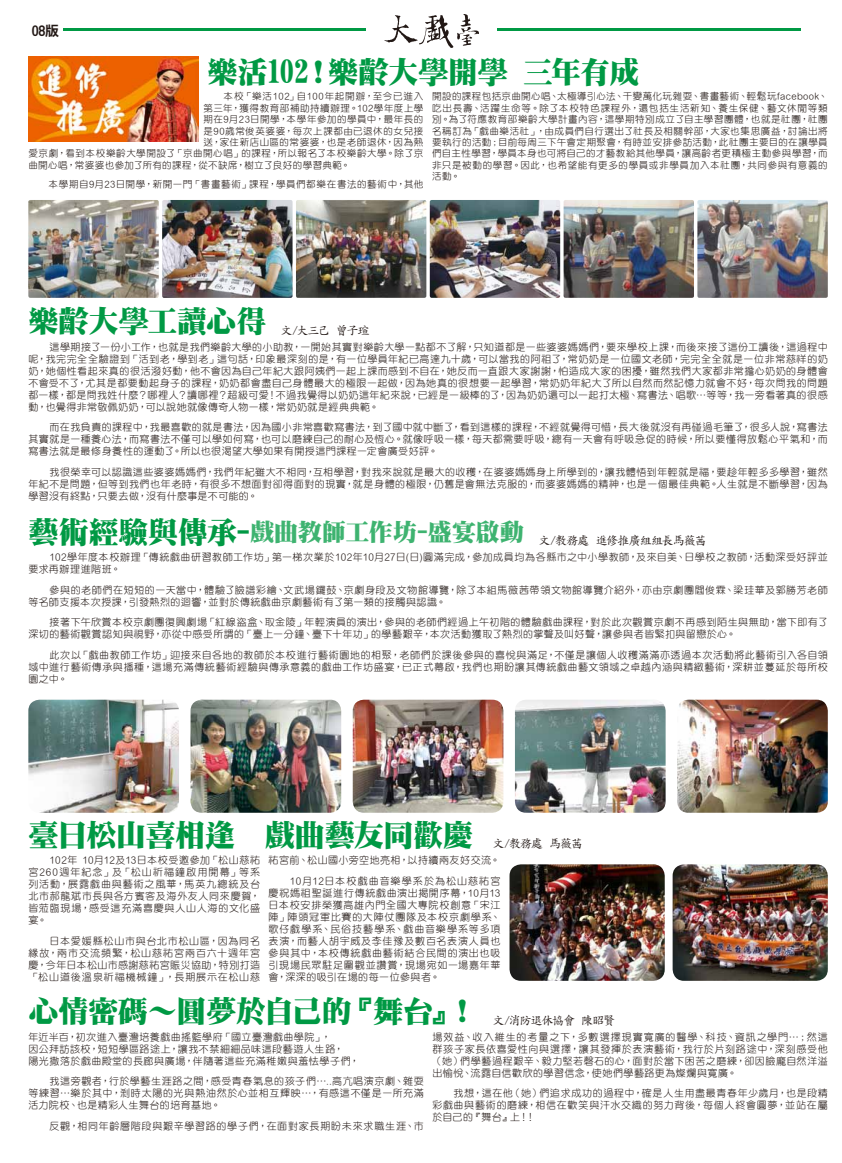
<style>
.page{position:relative;width:842px;height:1163px;background:#fff}
.page>*{position:absolute;margin:0;border:0;box-sizing:border-box;transform-origin:0 0}
.t1{font:30px "DF Ming UB HK BF";letter-spacing:-.01em;color:#094}
.t2{font:14px "DFN Hei XB HK BF";color:#221815}
.t3{font:12px "DF Kai Shu Md HK BF";letter-spacing:-.085em;color:#221815}
.t4{font:10px/12px "DF Yuan Lt HKP BF";letter-spacing:.055em;color:#221815;text-align:justify}
.t5{font:10px "DF Yuan Lt HKP BF";letter-spacing:.075em;color:#221815}
.t6{font:9.5px/11.4px "DF Yuan Lt HKP BF";letter-spacing:.06em;color:#221815;text-align:justify}
.t7{font:9.5px "DF Yuan Lt HKP BF";letter-spacing:.04em;color:#221815}
.t8{font:9.5px "DF Yuan Lt HKP BF";letter-spacing:.085em;color:#221815}
</style>
<div class="page">
<hr style="left:63px;top:28px;width:737px;height:3px;background:#094">
<div style="left:366px;top:9px;width:131px;height:44px;background:#fff"></div>
<svg style="left:384px;top:14px;width:95px;height:34px"></svg>
<img style="left:353px;top:699px;width:150px;height:113px">
<img style="left:515px;top:700px;width:151px;height:112px">
<img style="left:191px;top:699px;width:150px;height:113px">
<img style="left:673px;top:864px;width:155px;height:116px">
<img style="left:509px;top:864px;width:156px;height:116px">
<img style="left:28px;top:57px;width:171px;height:85px">
<img style="left:677px;top:699px;width:151px;height:113px">
<img style="left:28px;top:699px;width:151px;height:113px">
<img style="left:28px;top:200px;width:131px;height:98px">
<img style="left:697px;top:200px;width:131px;height:98px">
<img style="left:430px;top:200px;width:130px;height:98px">
<img style="left:564px;top:200px;width:130px;height:98px">
<img style="left:296px;top:200px;width:130px;height:98px">
<img style="left:162px;top:200px;width:131px;height:98px">
<p class="t2" style="left:32px;top:24px;width:29px">08版</p>
<p class="t1" style="left:207px;top:57px;width:433px">樂活102！樂齡大學開學 三年有成</p>
<p class="t8" style="left:224px;top:92px;width:201px">本校「樂活102」自100年起開辦，至今已進入</p>
<p class="t6" style="left:203px;top:102px;width:221px">第三年，獲得教育部補助持續辦理。102學年度上學</p>
<p class="t6" style="left:203px;top:114px;width:221px">期在9月23日開學，本學年參加的學員中，最年長的</p>
<p class="t6" style="left:203px;top:125px;width:221px">是90歲常俊英婆婆，每次上課都由已退休的女兒接</p>
<p class="t6" style="left:203px;top:137px;width:221px">送，家住新店山區的常婆婆，也是老師退休，因為熱</p>
<p class="t6" style="left:28px;top:148px;width:396px">愛京劇，看到本校樂齡大學開設了「京曲開心唱」的課程，所以報名了本校樂齡大學。除了京</p>
<p class="t7" style="left:28px;top:160px;width:324px">曲開心唱，常婆婆也參加了所有的課程，從不缺席，樹立了良好的學習典範。</p>
<p class="t6" style="left:49px;top:179px;width:376px">本學期自9月23日開學，新開一門「書畫藝術」課程，學員們都樂在書法的藝術中，其他</p>
<p class="t6" style="left:432px;top:91px;width:397px">開設的課程包括京曲開心唱、太極導引心法、千變萬化玩雜耍、書畫藝術、輕鬆玩facebook、吃出長壽、活躍生命等。除了本校特色課程外，還包括生活新知、養生保健、藝文休閒等類別。為了符應教育部樂齡大學計畫內容，這學期特別成立了自主學習團體，也就是社團，社團名稱訂為「戲曲樂活社」，由成員們自行選出了社長及相關幹部，大家也集思廣益，討論出將要執行的活動；目前每周三下午會定期聚會，有時並安排參訪活動，此社團主要目的在讓學員們自主性學習，學員本身也可將自己的才藝教給其他學員，讓高齡者更積極主動參與學習，而非只是被動的學習。因此，也希望能有更多的學員或非學員加入本社團，共同參與有意義的活動。</p>
<p class="t1" style="left:28px;top:306px;width:240px">樂齡大學工讀心得</p>
<p class="t3" style="left:281px;top:324px;width:90px">文/大三己 曾子瑄</p>
<p class="t4" style="left:28px;top:341px;width:801px;text-indent:21px">這學期接了一份小工作，也就是我們樂齡大學的小助教，一開始其實對樂齡大學一點都不了解，只知道都是一些婆婆媽媽們，要來學校上課，而後來接了這份工讀後，這過程中呢，我完完全全驗證到「活到老，學到老」這句話，印象最深刻的是，有一位學員年紀已高達九十歲，可以當我的阿祖了，常奶奶是一位國文老師，完完全全就是一位非常慈祥的奶奶，她個性看起來真的很活潑好動，他不會因為自己年紀大跟阿姨們一起上課而感到不自在，她反而一直跟大家謝謝，怕造成大家的困擾，雖然我們大家都非常擔心奶奶的身體會不會受不了，尤其是都要動起身子的課程，奶奶都會盡自己身體最大的極限一起做，因為她真的很想要一起學習，常奶奶年紀大了所以自然而然記憶力就會不好，每次問我的問題都一樣，都是問我姓什麼？哪裡人？讀哪裡？超級可愛！不過我覺得以奶奶這年紀來說，已經是一級棒的了，因為奶奶還可以一起打太極、寫書法、唱歌…等等，我一旁看著真的很感動，也覺得非常敬佩奶奶，可以說她就像傳奇人物一樣，常奶奶就是經典典範。</p>
<p class="t4" style="left:28px;top:421px;width:801px;text-indent:21px">而在我負責的課程中，我最喜歡的就是書法，因為國小非常喜歡寫書法，到了國中就中斷了，看到這樣的課程，不經就覺得可惜，長大後就沒有再碰過毛筆了，很多人說，寫書法其實就是一種養心法，而寫書法不僅可以學如何寫，也可以磨練自己的耐心及恆心。就像呼吸一樣，每天都需要呼吸，總有一天會有呼吸急促的時候，所以要懂得放鬆心平氣和，而寫書法就是最修身養性的運動了。所以也很渴望大學如果有開授這門課程一定會廣受好評。</p>
<p class="t4" style="left:28px;top:466px;width:801px;text-indent:21px">我很榮幸可以認識這些婆婆媽媽們，我們年紀雖大不相同，互相學習，對我來說就是最大的收穫，在婆婆媽媽身上所學到的，讓我體悟到年輕就是福，要趁年輕多多學習，雖然年紀不是問題，但等到我們也年老時，有很多不想面對卻得面對的現實，就是身體的極限，仍舊是會無法克服的，而婆婆媽媽的精神，也是一個最佳典範。人生就是不斷學習，因為學習沒有終點，只要去做，沒有什麼事是不可能的。</p>
<p class="t3" style="left:28px;top:534px;width:679px"><sup>藝術經驗與傳承-</sup><sup>戲曲教師工作坊-盛宴啟動</sup> 文/教務處 進修推廣組組長馬薇茜</p>
<p class="t4" style="left:28px;top:551px;width:801px;text-indent:21px">102學年度本校辦理「傳統戲曲研習教師工作坊」第一梯次業於102年10月27日(日)圓滿完成，參加成員均為各縣市之中小學教師，及來自美、日學校之教師，活動深受好評並要求再辦理進階班。</p>
<p class="t4" style="left:28px;top:584px;width:801px;text-indent:21px">參與的老師們在短短的一天當中，體驗了臉譜彩繪、文武場鑼鼓、京劇身段及文物館導覽，除了本組馬薇茜帶領文物館導覽介紹外，亦由京劇團閻俊霖、梁珪華及郭勝芳老師等名師支援本次授課，引發熱烈的迴響，並對於傳統戲曲京劇藝術有了第一類的接觸與認識。</p>
<p class="t4" style="left:28px;top:616px;width:801px;text-indent:21px">接著下午欣賞本校京劇團復興劇場「紅線盜盒、取金陵」年輕演員的演出，參與的老師們經過上午初階的體驗戲曲課程，對於此次觀賞京劇不再感到陌生與無助，當下即有了深切的藝術觀賞認知與視野，亦從中感受所謂的「臺上一分鐘、臺下十年功」的學藝艱辛，本次活動獲取了熱烈的掌聲及叫好聲，讓參與者皆緊扣與留戀於心。</p>
<p class="t4" style="left:28px;top:649px;width:801px;text-indent:21px">此次以「戲曲教師工作坊」迎接來自各地的教師於本校進行藝術園地的相聚，老師們於課後參與的喜悅與滿足，不僅是讓個人收穫滿滿亦透過本次活動將此藝術引入各自領域中進行藝術傳承與播種，這場充滿傳統藝術經驗與傳承意義的戲曲工作坊盛宴，已正式幕啟，我們也期盼讓其傳統戲曲藝文領域之卓越內涵與精緻藝術，深耕並蔓延於每所校園之中。</p>
<p class="t1" style="left:28px;top:819px;width:446px">臺日松山喜相逢 戲曲藝友同歡慶</p>
<p class="t3" style="left:492px;top:837px;width:92px">文/教務處 馬薇茜</p>
<p class="t4" style="left:28px;top:854px;width:233px;text-indent:21px">102年 10月12及13日本校受邀參加「松山慈祐宮260週年紀念」及「松山祈福鐘啟用開幕」等系列活動，展露戲曲與藝術之風華，馬英九總統及台北市郝龍斌市長與各方賓客及海外友人同來慶賀，皆蒞臨現場，感受這充滿喜慶與人山人海的文化盛宴。</p>
<p class="t4" style="left:28px;top:934px;width:233px;text-indent:21px">日本愛媛縣松山市與台北市松山區，因為同名緣故，兩市交流頻繁，松山慈祐宮兩百六十週年宮慶，今年日本松山市感謝慈祐宮賑災協助，特別打造「松山道後溫泉祈福機械鐘」，長期展示在松山慈</p>
<p class="t4" style="left:269px;top:850px;width:233px;line-height:20.5px;text-align:right">祐宮前、松山國小旁空地亮相，以持續兩友好交流。<br>10月12日本校戲曲音樂學系於為松山慈祐宮</p>
<p class="t4" style="left:269px;top:886px;width:233px">慶祝媽祖聖誕進行傳統戲曲演出揭開序幕，10月13日本校安排榮獲高雄內門全國大專院校創意「宋江陣」陣頭冠軍比賽的大陣仗團隊及本校京劇學系、歌仔戲學系、民俗技藝學系、戲曲音樂學系等多項表演，而藝人胡宇威及李佳豫及數百名表演人員也參與其中，本校傳統戲曲藝術結合民間的演出也吸引現場民眾駐足圍觀並讚賞，現場宛如一場嘉年華會，深深的吸引在場的每一位參與者。</p>
<p class="t1" style="left:28px;top:996px;width:450px">心情密碼～圓夢於自己的『舞台』！</p>
<p class="t3" style="left:492px;top:1014px;width:124px">文/消防退休協會 陳昭賢</p>
<p class="t4" style="left:28px;top:1030px;width:333px;text-align:left">年近半百，初次進入臺灣培養戲曲搖籃學府「國立臺灣戲曲學院」，<br>因公拜訪該校，短短學區路途上，讓我不禁細細品味這段藝遊人生路，<br>陽光撒落於戲曲殿堂的長廊與廣場，伴隨著這些充滿稚嫩與羞怯學子們，</p>
<p class="t4" style="left:28px;top:1075px;width:397px;text-indent:21px">我這旁觀者，行於學藝生涯路之間，感受青春氣息的孩子們…..高亢唱演京劇、雜耍等練習…樂於其中，剎時太陽的光與熱油然於心並相互輝映…，有感這不僅是一所充滿活力院校、也是精彩人生舞台的培育基地。</p>
<p class="t5" style="left:50px;top:1120px;width:376px">反觀，相同年齡層階段與艱辛學習路的學子們，在面對家長期盼未來求職生涯、市</p>
<p class="t4" style="left:432px;top:1030px;width:397px">場效益、收入維生的考量之下，多數選擇現實寬廣的醫學、科技、資訊之學門…；然這群孩子家長依喜愛性向與選擇，讓其發揮於表演藝術，我行於片刻路途中，深刻感受他（她）們學藝過程艱辛、毅力堅若磬石的心，面對於當下困苦之磨練，卻因臉龐自然洋溢出愉悅、流露自信歡欣的學習信念，使她們學藝路更為燦爛與寬廣。</p>
<p class="t4" style="left:432px;top:1087px;width:397px;text-indent:21px">我想，這在他（她）們追求成功的過程中，確是人生用盡最青春年少歲月，也是段精彩戲曲與藝術的磨練，相信在歡笑與汗水交織的努力背後，每個人終會圓夢，並站在屬於自己的『舞台』上！！</p>
</div>
